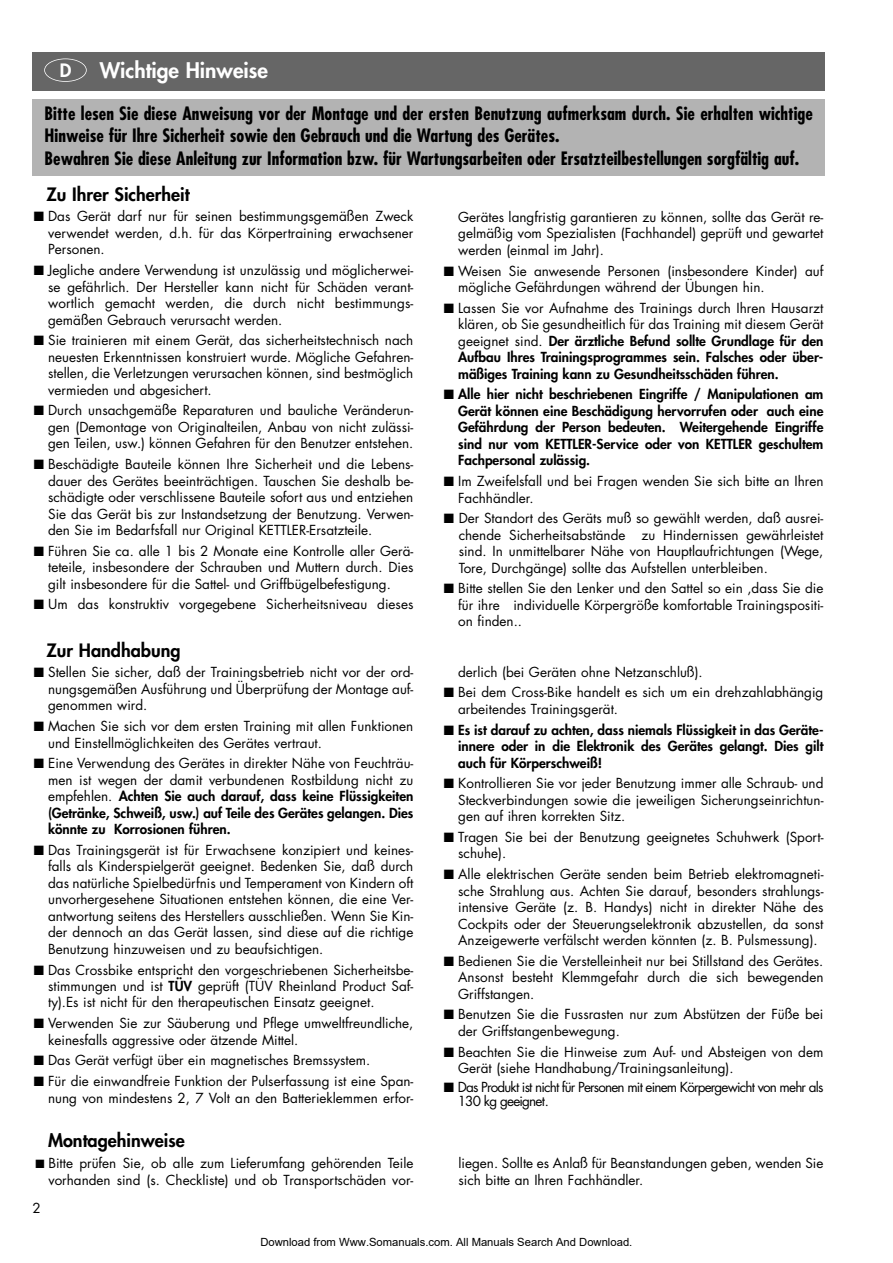
<style>
.page{position:relative;width:893px;height:1263px;background:#fff}
.page>*{position:absolute;margin:0;border:0;box-sizing:border-box;transform-origin:0 0}
.t1{font:800 21px "Futura";color:#fff}
.t2{font:700 condensed 18px/22.8px "Futura";color:#000}
.t3{font:800 18px "Futura";color:#000}
.t4{font:800 18px "Futura";color:#fff}
.t5{font:13.5px/16.5px "Futura";color:#000;text-align:justify}
.t6{font:800 13.5px/16.5px "Futura";color:#000;text-align:justify}
.t7{font:13.5px/14.2px "Futura";letter-spacing:-.06em;color:#000}
.t8{font:11.25px "Arial";color:#000}
.s1{font-weight:400}
.s2{font-weight:800}
</style>
<div class="page">
<div style="left:32px;top:99px;width:792px;height:77px;background:#b3b3b3"></div>
<div style="left:32px;top:52px;width:792px;height:39px;background:#666"></div>
<div style="left:44px;top:58px;width:43px;height:24px;border:1px solid #fff;border-radius:50%"></div>
<h2 class="t4" style="left:60px;top:61px;width:13px">D</h2>
<h1 class="t1" style="left:100px;top:60px;width:170px">Wichtige Hinweise</h1>
<p class="t2" style="left:45px;top:103px;width:769px">Bitte lesen Sie diese Anweisung vor der Montage und der ersten Benutzung aufmerksam durch. Sie erhalten wichtige<br>Hinweise für Ihre Sicherheit sowie den Gebrauch und die Wartung des Gerätes.<br>Bewahren Sie diese Anleitung zur Information bzw. für Wartungsarbeiten oder Ersatzteilbestellungen sorgfältig auf.</p>
<h2 class="t3" style="left:47px;top:185px;width:144px">Zu Ihrer Sicherheit</h2>
<p class="t5" style="left:48px;top:209px;width:367px;text-indent:-14px">■ Das Gerät darf nur für seinen bestimmungsgemäßen Zweck verwendet werden, d.h. für das Körpertraining erwachsener Personen.</p>
<p class="t5" style="left:48px;top:263px;width:367px;text-indent:-14px">■ Jegliche andere Verwendung ist unzulässig und möglicherwei&shy;se gefährlich. Der Hersteller kann nicht für Schäden verant&shy;wortlich gemacht werden, die durch nicht bestimmungs&shy;gemäßen Gebrauch verursacht werden.</p>
<p class="t5" style="left:48px;top:333px;width:367px;text-indent:-14px">■ Sie trainieren mit einem Gerät, das sicherheitstechnisch nach neuesten Erkenntnissen konstruiert wurde. Mögliche Gefahren&shy;stellen, die Verletzungen verursachen können, sind bestmöglich vermieden und abgesichert.</p>
<p class="t5" style="left:48px;top:403px;width:367px;text-indent:-14px">■ Durch unsachgemäße Reparaturen und bauliche Veränderun&shy;gen (Demontage von Originalteilen, Anbau von nicht zulässi&shy;gen Teilen, usw.) können Gefahren für den Benutzer entstehen.</p>
<p class="t5" style="left:48px;top:457px;width:367px;text-indent:-14px">■ Beschädigte Bauteile können Ihre Sicherheit und die Lebens&shy;dauer des Gerätes beeinträchtigen. Tauschen Sie deshalb be&shy;schädigte oder verschlissene Bauteile sofort aus und entziehen Sie das Gerät bis zur Instandsetzung der Benutzung. Verwen&shy;den Sie im Bedarfsfall nur Original KETTLER-Ersatzteile.</p>
<p class="t5" style="left:48px;top:544px;width:367px;text-indent:-14px">■ Führen Sie ca. alle 1 bis 2 Monate eine Kontrolle aller Gerä&shy;teteile, insbesondere der Schrauben und Muttern durch. Dies gilt insbesondere für die Sattel- und Griffbügelbefestigung.</p>
<p class="t5" style="left:34px;top:597px;width:381px">■ Um das konstruktiv vorgegebene Sicherheitsniveau dieses</p>
<h2 class="t3" style="left:47px;top:641px;width:135px">Zur Handhabung</h2>
<p class="t5" style="left:48px;top:665px;width:367px;text-indent:-14px">■ Stellen Sie sicher, daß der Trainingsbetrieb nicht vor der ord&shy;nungsgemäßen Ausführung und Überprüfung der Montage auf&shy;genommen wird.</p>
<p class="t5" style="left:48px;top:719px;width:367px;text-indent:-14px">■ Machen Sie sich vor dem ersten Training mit allen Funktionen und Einstellmöglichkeiten des Gerätes vertraut.</p>
<p class="t6" style="left:48px;top:756px;width:367px;text-indent:-14px">■ <span class="s1">Eine Verwendung des Gerätes in direkter Nähe von Feuchträu&shy;men ist wegen der damit verbundenen Rostbildung nicht zu empfehlen.</span> Achten Sie auch darauf, dass keine Flüssigkeiten (Getränke, Schweiß, usw.) auf Teile des Gerätes gelangen. Dies könnte zu Korrosionen führen.</p>
<p class="t5" style="left:48px;top:843px;width:367px;text-indent:-14px">■ Das Trainingsgerät ist für Erwachsene konzipiert und keines&shy;falls als Kinderspielgerät geeignet. Bedenken Sie, daß durch das natürliche Spielbedürfnis und Temperament von Kindern oft unvorhergesehene Situationen entstehen können, die eine Ver&shy;antwortung seitens des Herstellers ausschließen. Wenn Sie Kin&shy;der dennoch an das Gerät lassen, sind diese auf die richtige Benutzung hinzuweisen und zu beaufsichtigen.</p>
<p class="t5" style="left:48px;top:962px;width:367px;text-indent:-14px">■ Das Crossbike entspricht den vorgeschriebenen Sicherheitsbe&shy;stimmungen und ist <span class="s2">TÜV</span> geprüft (TÜV Rheinland Product Saf&shy;ty).Es ist nicht für den therapeutischen Einsatz geeignet.</p>
<p class="t5" style="left:48px;top:1016px;width:367px;text-indent:-14px">■ Verwenden Sie zur Säuberung und Pflege umweltfreundliche, keinesfalls aggressive oder ätzende Mittel.</p>
<p class="t5" style="left:34px;top:1053px;width:338px">■ Das Gerät verfügt über ein magnetisches Bremssystem.</p>
<p class="t5" style="left:34px;top:1074px;width:381px;text-align:right">■ Für die einwandfreie Funktion der Pulserfassung ist eine Span&shy;nung von mindestens 2, 7 Volt an den Batterieklemmen erfor-</p>
<p class="t5" style="left:458px;top:210px;width:367px">Gerätes langfristig garantieren zu können, sollte das Gerät re&shy;gelmäßig vom Spezialisten (Fachhandel) geprüft und gewartet werden (einmal im Jahr).</p>
<p class="t5" style="left:458px;top:263px;width:367px;text-indent:-14px">■ Weisen Sie anwesende Personen (insbesondere Kinder) auf mögliche Gefährdungen während der Übungen hin.</p>
<p class="t6" style="left:458px;top:301px;width:367px;text-indent:-14px">■ <span class="s1">Lassen Sie vor Aufnahme des Trainings durch Ihren Hausarzt klären, ob Sie gesundheitlich für das Training mit diesem Gerät geeignet sind.</span> Der ärztliche Befund sollte Grundlage für den Aufbau Ihres Trainingsprogrammes sein. Falsches oder über&shy;mäßiges Training kann zu Gesundheitsschäden führen.</p>
<p class="t6" style="left:458px;top:387px;width:367px;text-indent:-14px">■ Alle hier nicht beschriebenen Eingriffe / Manipulationen am Gerät können eine Beschädigung hervorrufen oder auch eine Gefährdung der Person bedeuten. Weitergehende Eingriffe sind nur vom KETTLER-Service oder von KETTLER geschultem Fachpersonal zulässig.</p>
<p class="t5" style="left:458px;top:474px;width:367px;text-indent:-14px">■ Im Zweifelsfall und bei Fragen wenden Sie sich bitte an Ihren<br>Fachhändler.</p>
<p class="t5" style="left:458px;top:511px;width:366px;text-indent:-15px">■ Der Standort des Geräts muß so gewählt werden, daß ausrei&shy;chende Sicherheitsabstände zu Hindernissen gewährleistet sind. In unmittelbarer Nähe von Hauptlaufrichtungen (Wege, Tore, Durchgänge) sollte das Aufstellen unterbleiben.</p>
<p class="t5" style="left:458px;top:581px;width:367px;text-indent:-14px">■ Bitte stellen Sie den Lenker und den Sattel so ein ,dass Sie die für ihre individuelle Körpergröße komfortable Trainingspositi&shy;on finden..</p>
<p class="t5" style="left:458px;top:665px;width:246px">derlich (bei Geräten ohne Netzanschluß).</p>
<p class="t5" style="left:458px;top:685px;width:367px;text-indent:-14px">■ Bei dem Cross-Bike handelt es sich um ein drehzahlabhängig arbeitendes Trainingsgerät.</p>
<p class="t6" style="left:458px;top:722px;width:367px;text-indent:-14px">■ Es ist darauf zu achten, dass niemals Flüssigkeit in das Geräte&shy;innere oder in die Elektronik des Gerätes gelangt. Dies gilt auch für Körperschweiß!</p>
<p class="t5" style="left:458px;top:776px;width:367px;text-indent:-14px">■ Kontrollieren Sie vor jeder Benutzung immer alle Schraub- und Steckverbindungen sowie die jeweiligen Sicherungseinrichtun&shy;gen auf ihren korrekten Sitz.</p>
<p class="t5" style="left:458px;top:830px;width:367px;text-indent:-14px">■ Tragen Sie bei der Benutzung geeignetes Schuhwerk (Sport&shy;schuhe).</p>
<p class="t5" style="left:458px;top:867px;width:367px;text-indent:-14px">■ Alle elektrischen Geräte senden beim Betrieb elektromagneti&shy;sche Strahlung aus. Achten Sie darauf, besonders strahlungs&shy;intensive Geräte (z. B. Handys) nicht in direkter Nähe des Cockpits oder der Steuerungselektronik abzustellen, da sonst Anzeigewerte verfälscht werden könnten (z. B. Pulsmessung).</p>
<p class="t5" style="left:458px;top:954px;width:367px;text-indent:-14px">■ Bedienen Sie die Verstelleinheit nur bei Stillstand des Gerätes.<br>Ansonst besteht Klemmgefahr durch die sich bewegenden Griffstangen.</p>
<p class="t5" style="left:458px;top:1007px;width:367px;text-indent:-14px">■ Benutzen Sie die Fussrasten nur zum Abstützen der Füße bei der Griffstangenbewegung.</p>
<p class="t5" style="left:458px;top:1045px;width:367px;text-indent:-14px">■ Beachten Sie die Hinweise zum Auf- und Absteigen von dem<br>Gerät (siehe Handhabung/Trainingsanleitung).</p>
<p class="t7" style="left:458px;top:1081px;width:367px;text-indent:-14px">■ Das Produkt ist nicht für Personen mit einem Körpergewicht von mehr als<br>130 kg geeignet.</p>
<h2 class="t3" style="left:48px;top:1132px;width:138px">Montagehinweise</h2>
<p class="t5" style="left:35px;top:1156px;width:379px;text-align:right">■ Bitte prüfen Sie, ob alle zum Lieferumfang gehörenden Teile vorhanden sind (s. Checkliste) und ob Transportschäden vor-</p>
<p class="t5" style="left:458px;top:1156px;width:366px">liegen. Sollte es Anlaß für Beanstandungen geben, wenden Sie sich bitte an Ihren Fachhändler.</p>
<p class="t5" style="left:32px;top:1201px;width:10px">2</p>
<p class="t8" style="left:260px;top:1235px;width:373px">Download from Www.Somanuals.com. All Manuals Search And Download.</p>
</div>
